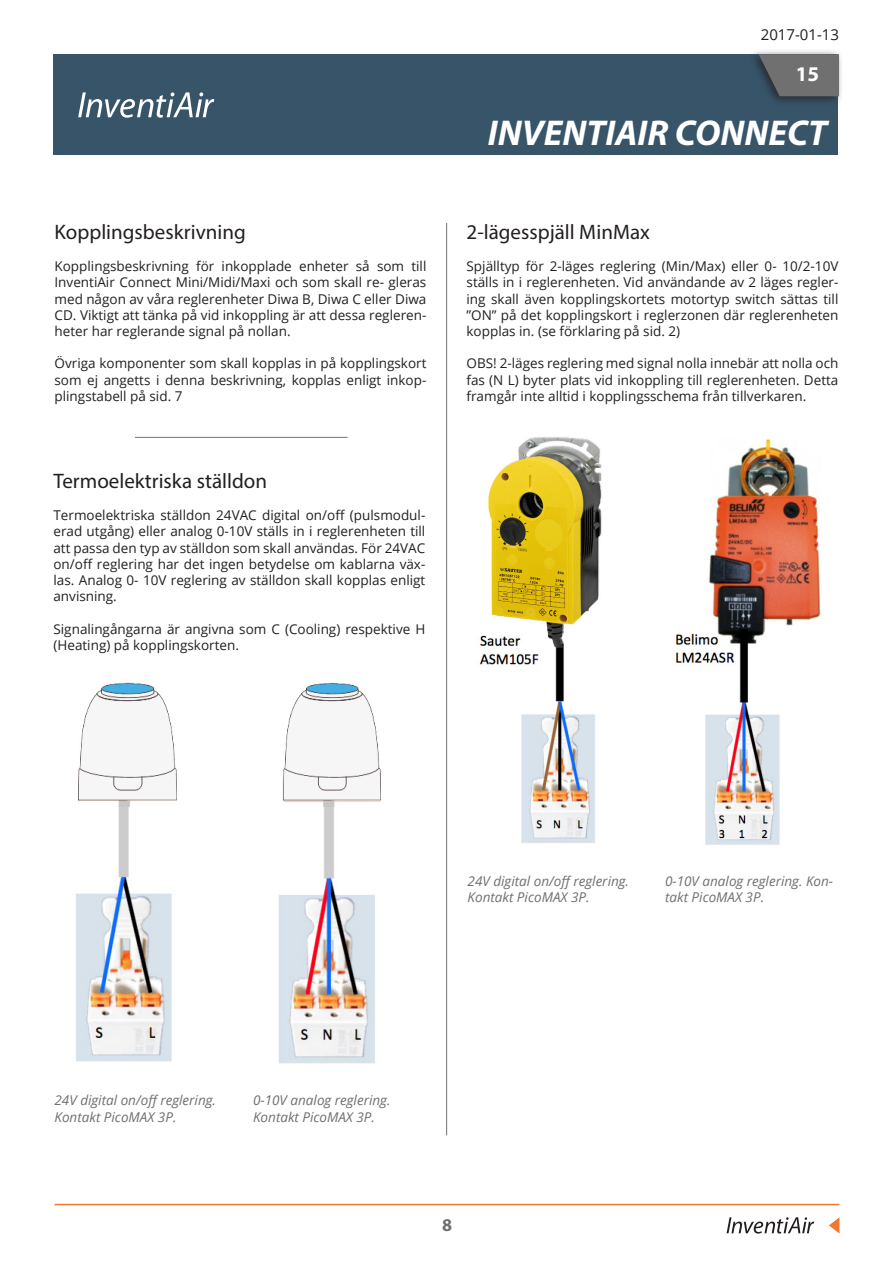
<style>
.page{position:relative;width:893px;height:1263px;background:#fff}
.page>*{position:absolute;margin:0;border:0;box-sizing:border-box;transform-origin:0 0}
.t1{font:italic 700 36px "Myriad Pro";color:#fff}
.t2{font:21px "Myriad Pro";color:#231f20}
.t3{font:700 21px "Myriad Pro";color:#fff}
.t4{font:700 18px "Myriad Pro";color:#707070}
.t5{font:15px "Open Sans";color:#231f20}
.t6{font:13.5px/16.2px "Open Sans";color:#231f20;text-align:justify}
.t7{font:italic 13.5px/16.2px "Open Sans";color:#707070}
</style>
<div class="page">
<hr style="left:135px;top:437px;width:213px;height:1px;background:#707070">
<div style="left:53px;top:54px;width:785px;height:101px;background:#385469"></div>
<svg style="left:78px;top:92px;width:136px;height:26px"></svg>
<div style="left:748px;top:48px;width:96px;height:59px;background:#231f20;opacity:.75"></div>
<svg style="left:759px;top:54px;width:80px;height:42px;background:#676a6c"></svg>
<svg style="left:727px;top:1217px;width:87px;height:16px"></svg>
<svg style="left:829px;top:1217px;width:10px;height:16px"></svg>
<hr style="left:55px;top:1204px;width:784px;height:1px;background:#f1782f">
<hr style="left:446px;top:223px;width:1px;height:912px;background:#707070">
<img style="left:76px;top:807px;width:96px;height:255px">
<img style="left:278px;top:807px;width:97px;height:257px">
<img style="left:479px;top:647px;width:116px;height:196px">
<img style="left:676px;top:438px;width:145px;height:407px">
<img style="left:480px;top:437px;width:122px;height:210px">
<img style="left:283px;top:683px;width:98px;height:124px">
<img style="left:78px;top:682px;width:99px;height:125px">
<h2 class="t2" style="left:55px;top:219px;width:193px">Kopplingsbeskrivning</h2>
<p class="t6" style="left:55px;top:258px;width:373px">Kopplingsbeskrivning för inkopplade enheter så som till InventiAir Connect Mini/Midi/Maxi och som skall re- gleras med någon av våra reglerenheter Diwa B, Diwa C eller Diwa CD. Viktigt att tänka på vid inkoppling är att dessa regleren&shy;heter har reglerande signal på nollan.</p>
<p class="t6" style="left:55px;top:355px;width:373px">Övriga komponenter som skall kopplas in på kopplingskort som ej angetts i denna beskrivning, kopplas enligt inkop&shy;plingstabell på sid. 7</p>
<h2 class="t2" style="left:53px;top:468px;width:215px">Termoelektriska ställdon</h2>
<p class="t6" style="left:53px;top:507px;width:373px">Termoelektriska ställdon 24VAC digital on/off (pulsmodul&shy;erad utgång) eller analog 0-10V ställs in i reglerenheten till att passa den typ av ställdon som skall användas. För 24VAC on/off reglering har det ingen betydelse om kablarna väx&shy;las. Analog 0- 10V reglering av ställdon skall kopplas enligt anvisning.</p>
<p class="t6" style="left:53px;top:620px;width:373px">Signalingångarna är angivna som C (Cooling) respektive H (Heating) på kopplingskorten.</p>
<p class="t5" style="left:761px;top:25px;width:80px">2017-01-13</p>
<h2 class="t3" style="left:796px;top:60px;width:25px">15</h2>
<h1 class="t1" style="left:488px;top:109px;width:341px">INVENTIAIR CONNECT</h1>
<h2 class="t2" style="left:467px;top:219px;width:185px">2-lägesspjäll MinMax</h2>
<p class="t6" style="left:467px;top:258px;width:373px">Spjälltyp för 2-läges reglering (Min/Max) eller 0- 10/2-10V ställs in i reglerenheten. Vid användande av 2 läges regler&shy;ing skall även kopplingskortets motortyp switch sättas till ”ON” på det kopplingskort i reglerzonen där reglerenheten kopplas in. (se förklaring på sid. 2)</p>
<p class="t6" style="left:467px;top:355px;width:373px">OBS! 2-läges reglering med signal nolla innebär att nolla och fas (N L) byter plats vid inkoppling till reglerenheten. Detta framgår inte alltid i kopplingsschema från tillverkaren.</p>
<p class="t7" style="left:468px;top:872px;width:163px">24V digital on/off reglering.<br>Kontakt PicoMAX 3P.</p>
<p class="t7" style="left:665px;top:872px;width:169px">0-10V analog reglering. Kon&shy;takt PicoMAX 3P.</p>
<p class="t7" style="left:55px;top:1092px;width:163px">24V digital on/off reglering.<br>Kontakt PicoMAX 3P.</p>
<p class="t7" style="left:253px;top:1092px;width:139px">0-10V analog reglering.<br>Kontakt PicoMAX 3P.</p>
<h3 class="t4" style="left:442px;top:1213px;width:11px">8</h3>
</div>
